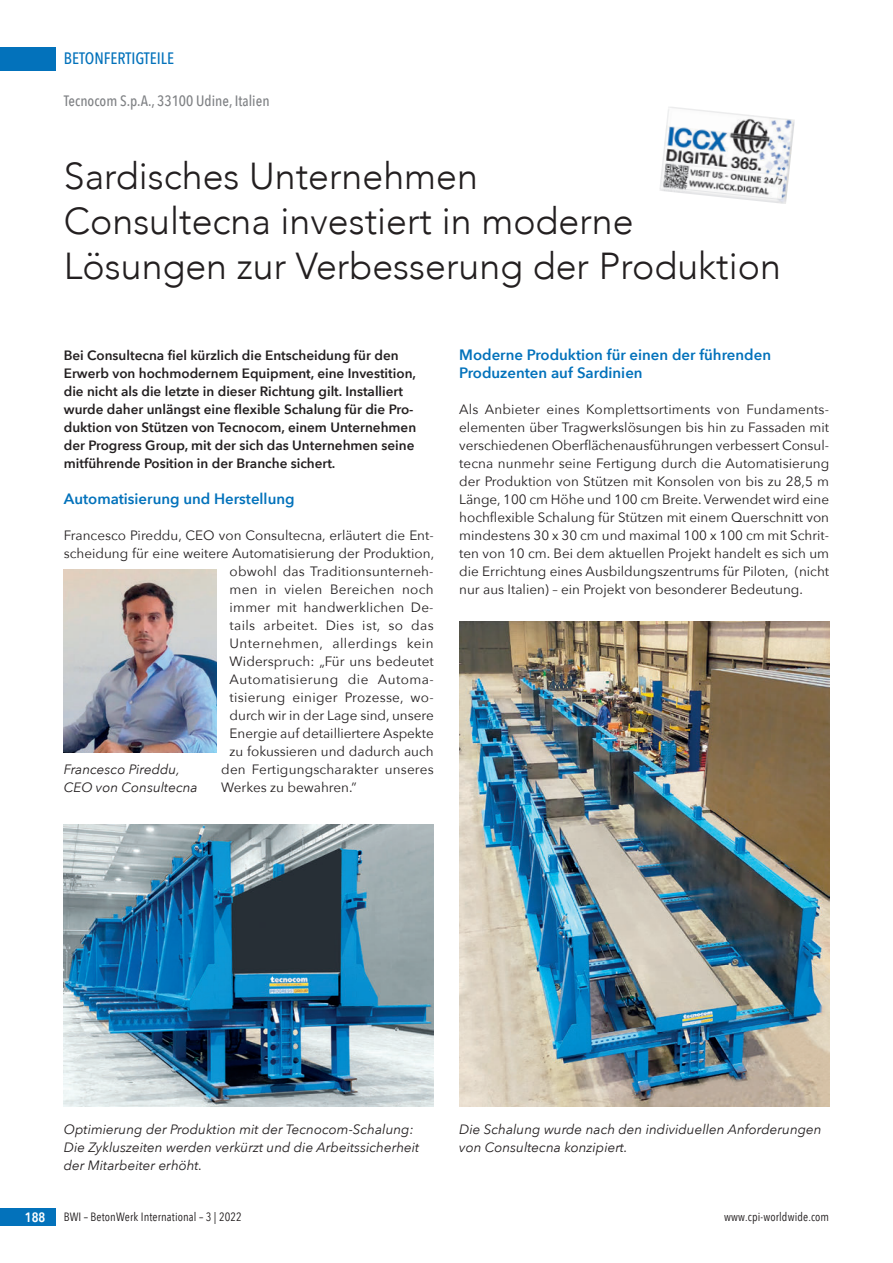
<style>
.page{position:relative;width:893px;height:1263px;background:#fff}
.page>*{position:absolute;margin:0;border:0;box-sizing:border-box;transform-origin:0 0}
.t1{font:300 37.5px/45px "Avenir";color:#231f20}
.t2{font:500 16.5px "Avenir Next Condensed";color:#0372bb}
.t3{font:600 15px/18px "Avenir Next";color:#0372bb}
.t4{font:500 15px "Avenir Next Condensed";color:#808285}
.t5{font:13.5px/18px "Avenir Next";color:#231f20;text-align:justify}
.t6{font:600 13.5px/18px "Avenir Next";color:#231f20}
.t7{font:italic 13.5px/18px "Avenir Next";color:#231f20}
.t8{font:13.5px "Avenir Next";letter-spacing:.02em;color:#231f20}
.t9{font:13.5px "Avenir Next";letter-spacing:.03em;color:#231f20}
.t10{font:13.5px "Avenir Next";letter-spacing:.025em;color:#231f20}
.t11{font:600 13.5px "Avenir Next Condensed";color:#fff}
.t12{font:12px "Avenir Next Condensed";letter-spacing:.01em;color:#231f20}
</style>
<div class="page">
<div style="left:0;top:47px;width:55px;height:23px;background:#0372bb"></div>
<div style="left:0;top:1208px;width:55px;height:18px;background:#0372bb"></div>
<img style="left:660px;top:107px;width:135px;height:97px">
<img style="left:64px;top:570px;width:153px;height:183px">
<img style="left:64px;top:825px;width:370px;height:282px">
<img style="left:459px;top:622px;width:370px;height:485px">
<p class="t2" style="left:64px;top:49px;width:112px">BETONFERTIGTEILE</p>
<p class="t4" style="left:64px;top:92px;width:207px">Tecnocom S.p.A., 33100 Udine, Italien</p>
<h1 class="t1" style="left:64px;top:153px;width:719px">Sardisches Unternehmen<br>Consultecna investiert in moderne<br>Lösungen zur Verbesserung der Produktion</h1>
<p class="t6" style="left:64px;top:346px;width:354px">Bei Consultecna fiel kürzlich die Entscheidung für den Erwerb von hochmodernem Equipment, eine Investition, die nicht als die letzte in dieser Richtung gilt. Installiert wurde daher unlängst eine flexible Schalung für die Pro&shy;duktion von Stützen von Tecnocom, einem Unternehmen der Progress Group, mit der sich das Unternehmen seine mitführende Position in der Branche sichert.</p>
<p class="t3" style="left:64px;top:489px;width:232px">Automatisierung und Herstellung</p>
<p class="t5" style="left:64px;top:526px;width:371px">Francesco Pireddu, CEO von Consultecna, erläutert die Ent-</p>
<p class="t5" style="left:64px;top:544px;width:372px">scheidung für eine weitere Automatisierung der Produktion,</p>
<p class="t5" style="left:230px;top:562px;width:205px">obwohl das Traditionsunterneh-</p>
<p class="t8" style="left:230px;top:578px;width:206px">men in vielen Bereichen noch</p>
<p class="t5" style="left:230px;top:598px;width:205px">immer mit handwerklichen De-</p>
<p class="t10" style="left:230px;top:614px;width:206px">tails arbeitet. Dies ist, so das</p>
<p class="t9" style="left:230px;top:632px;width:205px">Unternehmen, allerdings kein</p>
<p class="t5" style="left:230px;top:652px;width:206px">Widerspruch: „Für uns bedeutet</p>
<p class="t9" style="left:230px;top:668px;width:206px">Automatisierung die Automa-</p>
<p class="t8" style="left:230px;top:686px;width:206px">tisierung einiger Prozesse, wo-</p>
<p class="t5" style="left:230px;top:706px;width:206px">durch wir in der Lage sind, unsere</p>
<p class="t5" style="left:230px;top:724px;width:206px">Energie auf detailliertere Aspekte</p>
<p class="t5" style="left:230px;top:742px;width:206px">zu fokussieren und dadurch auch</p>
<p class="t5" style="left:221px;top:760px;width:214px">den Fertigungscharakter unseres</p>
<p class="t5" style="left:221px;top:778px;width:137px">Werkes zu bewahren.”</p>
<p class="t7" style="left:64px;top:760px;width:135px">Francesco Pireddu,<br>CEO von Consultecna</p>
<p class="t3" style="left:459px;top:345px;width:313px">Moderne Produktion für einen der führenden<br>Produzenten auf Sardinien</p>
<p class="t5" style="left:459px;top:400px;width:372px">Als Anbieter eines Komplettsortiments von Fundaments&shy;elementen über Tragwerkslösungen bis hin zu Fassaden mit verschiedenen Oberflächenausführungen verbessert Consul&shy;tecna nunmehr seine Fertigung durch die Automatisierung der Produktion von Stützen mit Konsolen von bis zu 28,5 m Länge, 100 cm Höhe und 100 cm Breite. Verwendet wird eine hochflexible Schalung für Stützen mit einem Querschnitt von mindestens 30 x 30 cm und maximal 100 x 100 cm mit Schrit&shy;ten von 10 cm. Bei dem aktuellen Projekt handelt es sich um die Errichtung eines Ausbildungszentrums für Piloten, (nicht nur aus Italien) – ein Projekt von besonderer Bedeutung.</p>
<p class="t7" style="left:64px;top:1120px;width:357px">Optimierung der Produktion mit der Tecnocom-Schalung:<br>Die Zykluszeiten werden verkürzt und die Arbeitssicherheit der Mitarbeiter erhöht.</p>
<p class="t7" style="left:459px;top:1120px;width:364px">Die Schalung wurde nach den individuellen Anforderungen von Consultecna konzipiert.</p>
<p class="t11" style="left:25px;top:1206px;width:22px">188</p>
<p class="t12" style="left:64px;top:1207px;width:180px">BWI – BetonWerk International – 3 | 2022</p>
<p class="t12" style="left:724px;top:1207px;width:107px">www.cpi-worldwide.com</p>
</div>
